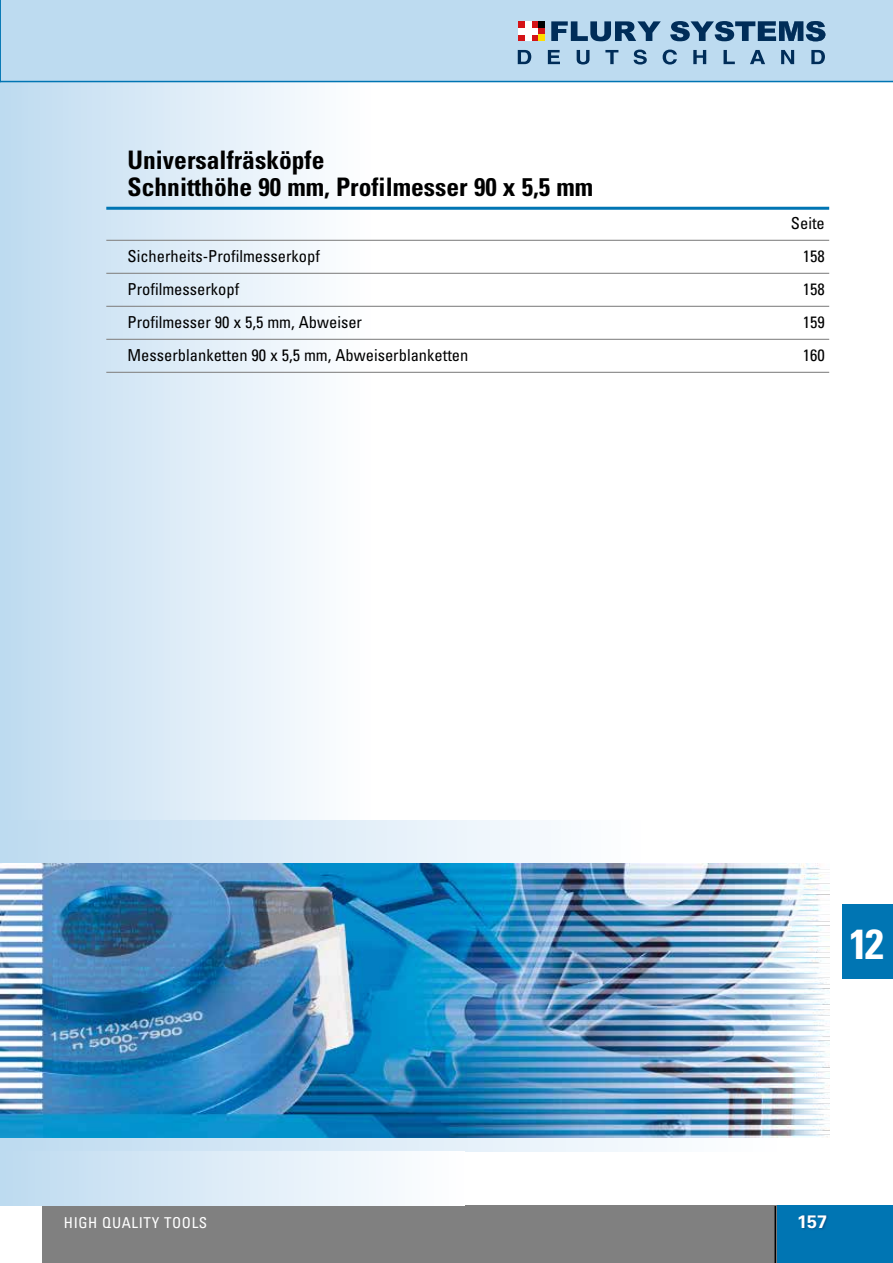
<style>
.page{position:relative;width:893px;height:1263px;background:#fff}
.page>*{position:absolute;margin:0;border:0;box-sizing:border-box;transform-origin:0 0}
.t1{font:700 condensed 42px "Univers LT";color:#fff}
.t2{font:700 condensed 25.5px/27px "Univers LT";color:#000}
.t3{font:700 18px "Univers LT";color:#fff}
.t4{font:condensed 16.5px "Univers";color:#000}
.t5{font:condensed 15px "Univers";letter-spacing:.04em;color:#fff}
</style>
<div class="page">
<div style="left:0;top:50px;width:372px;height:813px;background:linear-gradient(to right,#bedaf0,#fefeff)"></div>
<div style="left:0;top:820px;width:643px;height:58px;background:linear-gradient(to right,#bedbf0,#fff)"></div>
<div style="left:0;top:1094px;width:780px;height:57px;background:linear-gradient(to right,#bedbf0,#fff)"></div>
<img style="left:0;top:863px;width:829px;height:274px">
<div style="left:842px;top:905px;width:51px;height:74px;background:#0075b3"></div>
<div style="left:42px;top:1205px;width:735px;height:58px;background:#808080"></div>
<div style="left:777px;top:1205px;width:116px;height:58px;background:#0075b3"></div>
<div style="left:1px;top:0;width:892px;height:82px;background:#bddbf0"></div>
<hr style="left:774px;top:1206px;width:2px;height:57px;background:#000">
<div style="left:798px;top:1213px;width:31px;height:18px;background:#0a4880;opacity:.75"></div>
<svg style="left:518px;top:21px;width:21px;height:20px"></svg>
<div style="left:518px;top:28px;width:21px;height:6px;background:#fff"></div>
<div style="left:525px;top:21px;width:6px;height:20px;background:#fff"></div>
<div style="left:539px;top:21px;width:6px;height:7px;background:#000"></div>
<svg style="left:539px;top:28px;width:6px;height:6px"></svg>
<div style="left:539px;top:34px;width:6px;height:7px;background:#fd0"></div>
<svg style="left:518px;top:50px;width:13px;height:14px"></svg>
<svg style="left:548px;top:50px;width:12px;height:14px"></svg>
<svg style="left:577px;top:50px;width:12px;height:15px"></svg>
<svg style="left:605px;top:50px;width:13px;height:14px"></svg>
<svg style="left:634px;top:50px;width:13px;height:15px"></svg>
<svg style="left:663px;top:50px;width:14px;height:15px"></svg>
<svg style="left:693px;top:50px;width:13px;height:14px"></svg>
<svg style="left:723px;top:50px;width:12px;height:14px"></svg>
<svg style="left:750px;top:50px;width:15px;height:14px"></svg>
<svg style="left:781px;top:50px;width:13px;height:14px"></svg>
<svg style="left:811px;top:50px;width:14px;height:14px"></svg>
<svg style="left:551px;top:21px;width:110px;height:20px;background:#597fa0"></svg>
<svg style="left:670px;top:21px;width:155px;height:20px;background:#4c7396"></svg>
<svg style="left:0;top:0;width:1px;height:82px"></svg>
<hr style="left:106px;top:207px;width:723px;height:3px;background:#0075b3">
<hr style="left:106px;top:240px;width:723px;height:1px;background:#878787">
<hr style="left:106px;top:273px;width:723px;height:1px;background:#878787">
<hr style="left:106px;top:306px;width:723px;height:1px;background:#878787">
<hr style="left:106px;top:339px;width:723px;height:1px;background:#878787">
<hr style="left:106px;top:372px;width:723px;height:1px;background:#878787">
<div style="left:0;top:1151px;width:465px;height:54px;background:linear-gradient(to right,#bedbf0,#fff)"></div>
<h2 class="t2" style="left:128px;top:146px;width:467px">Universalfräsköpfe<br>Schnitthöhe 90 mm, Profilmesser 90 x 5,5 mm</h2>
<p class="t4" style="left:791px;top:213px;width:35px">Seite</p>
<p class="t4" style="left:128px;top:246px;width:194px">Sicherheits-Profilmesserkopf</p>
<p class="t4" style="left:803px;top:246px;width:23px">158</p>
<p class="t4" style="left:128px;top:279px;width:113px">Profilmesserkopf</p>
<p class="t4" style="left:803px;top:279px;width:23px">158</p>
<p class="t4" style="left:128px;top:312px;width:236px">Profilmesser 90 x 5,5 mm, Abweiser</p>
<p class="t4" style="left:803px;top:312px;width:23px">159</p>
<p class="t4" style="left:128px;top:345px;width:342px">Messerblanketten 90 x 5,5 mm, Abweiserblanketten</p>
<p class="t4" style="left:803px;top:345px;width:23px">160</p>
<h1 class="t1" style="left:849px;top:918px;width:36px">12</h1>
<p class="t5" style="left:64px;top:1213px;width:145px">HIGH QUALITY TOOLS</p>
<p class="t3" style="left:797px;top:1211px;width:32px">157</p>
</div>
